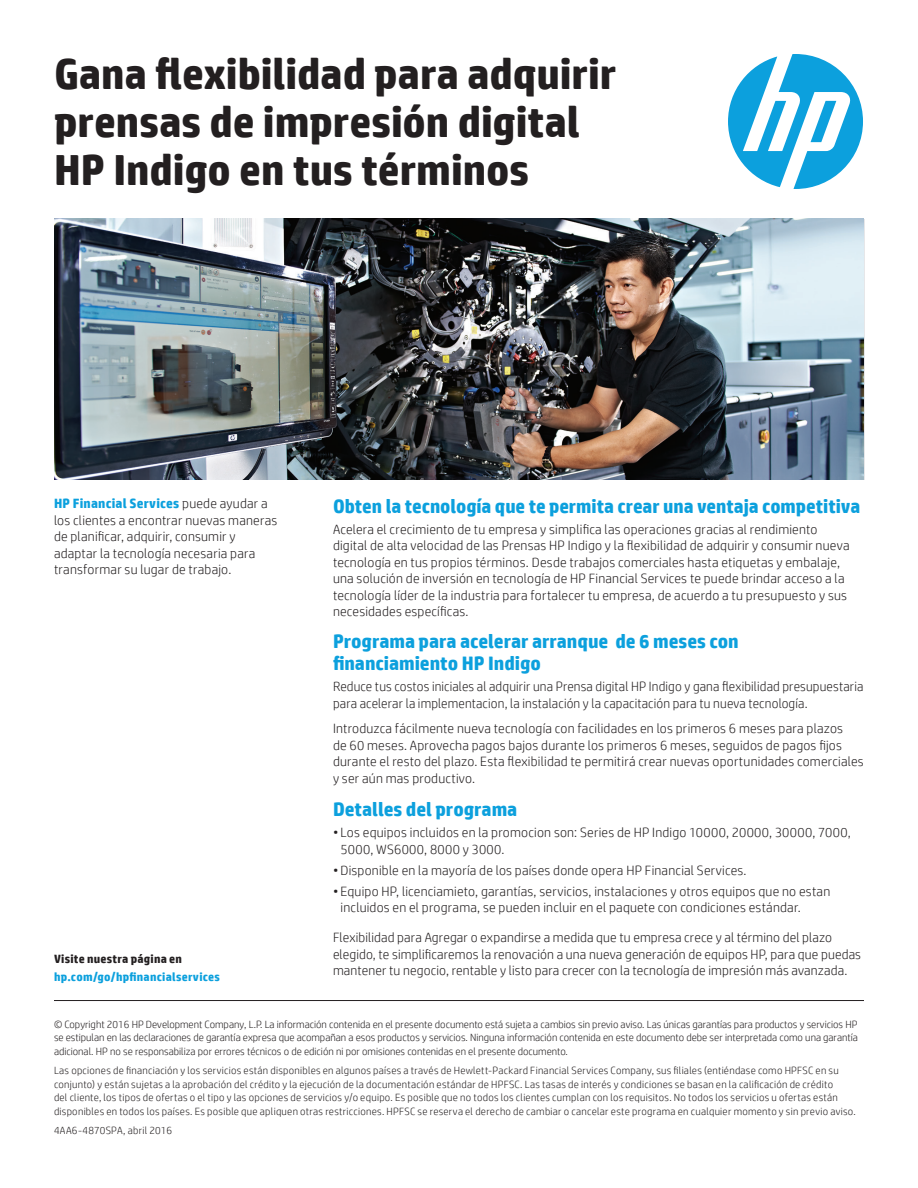
<style>
.page{position:relative;width:918px;height:1188px;background:#fff}
.page>*{position:absolute;margin:0;border:0;box-sizing:border-box;transform-origin:0 0}
.t1{font:700 43.5px/48px "HP Simplified";color:#231f20}
.t2{font:700 19.5px/22.5px "HP Simplified";letter-spacing:-.005em;color:#0ca0dd}
.t3{font:300 13.5px/16.5px "HP Simplified";letter-spacing:.015em;color:#231f20}
.t4{font:700 12px "HP Simplified";letter-spacing:.02em;color:#0ca0dd}
.t5{font:700 12px "HP Simplified";letter-spacing:.02em;color:#231f20}
.t6{font:300 10.5px/13.5px "HP Simplified";letter-spacing:.025em;color:#231f20;text-align:justify}
.s1{font-weight:700;color:#0ca0dd}
</style>
<div class="page">
<svg style="left:728px;top:54px;width:135px;height:135px"></svg>
<img style="left:54px;top:219px;width:810px;height:261px">
<hr style="left:54px;top:1000px;width:810px;height:1px;background:#231f20">
<h1 class="t1" style="left:54px;top:50px;width:564px">Gana flexibilidad para adquirir prensas de impresión digital<br>HP Indigo en tus términos</h1>
<p class="t3" style="left:54px;top:495px;width:225px"><span class="s1">HP Financial Services</span> puede ayudar a los clientes a encontrar nuevas maneras de planificar, adquirir, consumir y adaptar la tecnología necesaria para transformar su lugar de trabajo.</p>
<h2 class="t2" style="left:333px;top:495px;width:529px">Obten la tecnología que te permita crear una ventaja competitiva</h2>
<p class="t3" style="left:333px;top:521px;width:518px">Acelera el crecimiento de tu empresa y simplifica las operaciones gracias al rendimiento digital de alta velocidad de las Prensas HP Indigo y la flexibilidad de adquirir y consumir nueva tecnología en tus propios términos. Desde trabajos comerciales hasta etiquetas y embalaje, una solución de inversión en tecnología de HP Financial Services te puede brindar acceso a la tecnología líder de la industria para fortalecer tu empresa, de acuerdo a tu presupuesto y sus necesidades específicas.</p>
<h2 class="t2" style="left:333px;top:630px;width:407px">Programa para acelerar arranque de 6 meses con financiamiento HP Indigo</h2>
<p class="t3" style="left:333px;top:678px;width:532px">Reduce tus costos iniciales al adquirir una Prensa digital HP Indigo y gana flexibilidad presupuestaria para acelerar la implementacion, la instalación y la capacitación para tu nueva tecnología.</p>
<p class="t3" style="left:333px;top:720px;width:532px">Introduzca fácilmente nueva tecnología con facilidades en los primeros 6 meses para plazos<br>de 60 meses. Aprovecha pagos bajos durante los primeros 6 meses, seguidos de pagos fijos durante el resto del plazo. Esta flexibilidad te permitirá crear nuevas oportunidades comerciales y ser aún mas productivo.</p>
<h2 class="t2" style="left:333px;top:798px;width:186px">Detalles del programa</h2>
<p class="t3" style="left:341px;top:824px;width:512px;text-indent:-8px">• Los equipos incluidos en la promocion son: Series de HP Indigo 10000, 20000, 30000, 7000,<br>5000, WS6000, 8000 y 3000.</p>
<p class="t3" style="left:333px;top:861px;width:415px">• Disponible en la mayoría de los países donde opera HP Financial Services.</p>
<p class="t3" style="left:341px;top:882px;width:491px;text-indent:-8px">• Equipo HP, licenciamieto, garantías, servicios, instalaciones y otros equipos que no estan incluidos en el programa, se pueden incluir en el paquete con condiciones estándar.</p>
<p class="t3" style="left:333px;top:929px;width:530px">Flexibilidad para Agregar o expandirse a medida que tu empresa crece y al término del plazo elegido, te simplificaremos la renovación a una nueva generación de equipos HP, para que puedas mantener tu negocio, rentable y listo para crecer con la tecnología de impresión más avanzada.</p>
<p class="t5" style="left:54px;top:951px;width:130px">Visite nuestra página en</p>
<p class="t4" style="left:54px;top:969px;width:167px">hp.com/go/hpfinancialservices</p>
<p class="t6" style="left:54px;top:1017px;width:805px">© Copyright 2016 HP Development Company, L.P. La información contenida en el presente documento está sujeta a cambios sin previo aviso. Las únicas garantías para productos y servicios HP se estipulan en las declaraciones de garantía expresa que acompañan a esos productos y servicios. Ninguna información contenida en este documento debe ser interpretada como una garantía adicional. HP no se responsabiliza por errores técnicos o de edición ni por omisiones contenidas en el presente documento.</p>
<p class="t6" style="left:54px;top:1063px;width:803px;text-align:left">Las opciones de financiación y los servicios están disponibles en algunos países a través de Hewlett-Packard Financial Services Company, sus filiales (entiéndase como HPFSC en su conjunto) y están sujetas a la aprobación del crédito y la ejecución de la documentación estándar de HPFSC. Las tasas de interés y condiciones se basan en la calificación de crédito<br>del cliente, los tipos de ofertas o el tipo y las opciones de servicios y/o equipo. Es posible que no todos los clientes cumplan con los requisitos. No todos los servicios u ofertas están disponibles en todos los países. Es posible que apliquen otras restricciones. HPFSC se reserva el derecho de cambiar o cancelar este programa en cualquier momento y sin previo aviso.</p>
<p class="t6" style="left:54px;top:1123px;width:119px">4AA6-4870SPA, abril 2016</p>
</div>
